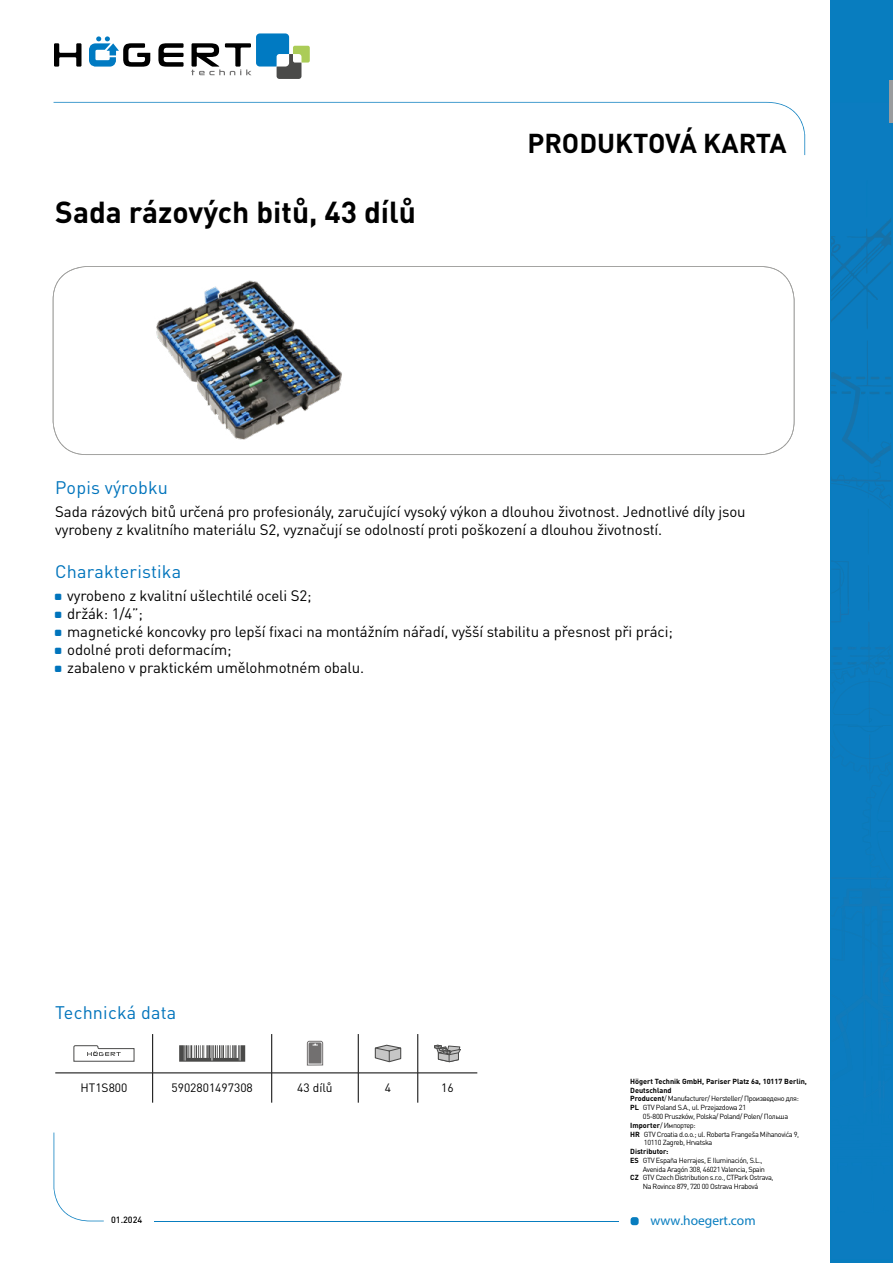
<style>
.page{position:relative;width:893px;height:1263px;background:#fff}
.page>*{position:absolute;margin:0;border:0;box-sizing:border-box;transform-origin:0 0}
.t1{font:700 30px "DIN Pro";color:#000}
.t2{font:700 27px "DIN Pro";color:#000}
.t3{font:18px "DIN Pro";letter-spacing:.01em;color:#0074bc}
.t4{font:15px/18px "DIN Pro";letter-spacing:-.01em;color:#000}
.t5{font:13.5px "Myriad Pro";color:#087dbf}
.t6{font:12px "DIN Pro";color:#000}
.t7{font:500 9px "DIN Pro";color:#000}
.t8{font:7.35px "DIN Pro";letter-spacing:-.05em;color:#000}
.t9{font:700 7.35px "DIN Pro";color:#000}
.s1{font-weight:700}
</style>
<div class="page">
<div style="left:631px;top:1217px;width:8px;height:8px;background:#087dbf;border-radius:3px"></div>
<svg style="left:54px;top:102px;width:751px;height:53px"></svg>
<svg style="left:54px;top:1132px;width:50px;height:89px"></svg>
<hr style="left:154px;top:1220px;width:465px;height:1px;background:#087dbf">
<div style="left:830px;top:0;width:63px;height:1263px;background:#087dbf"></div>
<img style="left:831px;top:273px;width:50px;height:56px">
<img style="left:867px;top:222px;width:24px;height:43px">
<img style="left:831px;top:222px;width:56px;height:42px">
<svg style="left:831px;top:341px;width:60px;height:565px"></svg>
<img style="left:863px;top:906px;width:28px;height:76px">
<img style="left:831px;top:877px;width:60px;height:2px">
<img style="left:848px;top:647px;width:43px;height:3px">
<hr style="left:890px;top:80px;width:3px;height:43px;background:#999c9e">
<svg style="left:53px;top:266px;width:741px;height:189px"></svg>
<svg style="left:54px;top:43px;width:27px;height:24px"></svg>
<svg style="left:158px;top:43px;width:26px;height:24px"></svg>
<svg style="left:89px;top:36px;width:61px;height:31px"></svg>
<svg style="left:191px;top:33px;width:119px;height:46px"></svg>
<hr style="left:152px;top:1034px;width:1px;height:39px;background:#000">
<hr style="left:271px;top:1034px;width:1px;height:39px;background:#000">
<hr style="left:358px;top:1034px;width:1px;height:39px;background:#000">
<hr style="left:418px;top:1034px;width:1px;height:39px;background:#000">
<hr style="left:152px;top:1073px;width:1px;height:30px;background:#000">
<hr style="left:271px;top:1073px;width:1px;height:30px;background:#000">
<hr style="left:358px;top:1073px;width:1px;height:30px;background:#000">
<hr style="left:418px;top:1073px;width:1px;height:30px;background:#000">
<hr style="left:55px;top:1073px;width:98px;height:1px;background:#000">
<hr style="left:153px;top:1073px;width:119px;height:1px;background:#000">
<hr style="left:272px;top:1073px;width:86px;height:1px;background:#000">
<hr style="left:358px;top:1073px;width:60px;height:1px;background:#000">
<hr style="left:418px;top:1073px;width:59px;height:1px;background:#000">
<svg style="left:73px;top:1045px;width:61px;height:17px"></svg>
<svg style="left:179px;top:1045px;width:66px;height:17px"></svg>
<svg style="left:306px;top:1040px;width:18px;height:26px"></svg>
<svg style="left:375px;top:1045px;width:26px;height:17px"></svg>
<svg style="left:434px;top:1045px;width:27px;height:17px"></svg>
<img style="left:141px;top:268px;width:215px;height:183px">
<h1 class="t1" style="left:55px;top:187px;width:362px">Sada rázových bitů, 43 dílů</h1>
<h2 class="t2" style="left:528px;top:121px;width:261px">PRODUKTOVÁ KARTA</h2>
<p class="t3" style="left:55px;top:475px;width:114px">Popis výrobku</p>
<p class="t4" style="left:55px;top:501px;width:692px">Sada rázových bitů určená pro profesionály, zaručující vysoký výkon a dlouhou životnost. Jednotlivé díly jsou vyrobeny z kvalitního materiálu S2, vyznačují se odolností proti poškození a dlouhou životností.</p>
<p class="t3" style="left:55px;top:559px;width:127px">Charakteristika</p>
<p class="t4" style="left:67px;top:585px;width:607px">vyrobeno z kvalitní ušlechtilé oceli S2;<br>držák: 1/4”;<br>magnetické koncovky pro lepší fixaci na montážním nářadí, vyšší stabilitu a přesnost při práci; odolné proti deformacím;<br>zabaleno v praktickém umělohmotném obalu.</p>
<p class="t3" style="left:55px;top:1001px;width:122px">Technická data</p>
<p class="t6" style="left:80px;top:1080px;width:49px">HT1S800</p>
<p class="t6" style="left:171px;top:1080px;width:83px">5902801497308</p>
<p class="t6" style="left:297px;top:1080px;width:37px">43 dílů</p>
<p class="t6" style="left:385px;top:1080px;width:8px">4</p>
<p class="t6" style="left:441px;top:1080px;width:14px">16</p>
<p class="t9" style="left:630px;top:1075px;width:178px">Högert Technik GmbH, Pariser Platz 6a, 10117 Berlin,</p>
<p class="t9" style="left:630px;top:1084px;width:43px">Deutschland</p>
<p class="t8" style="left:630px;top:1094px;width:170px"><span class="s1">Producent</span>/ Manufacturer/ Hersteller/ Произведено для:</p>
<p class="t8" style="left:630px;top:1102px;width:117px"><span class="s1">PL</span> GTV Poland S.A., ul. Przejazdowa 21</p>
<p class="t8" style="left:643px;top:1111px;width:147px">05-800 Pruszków, Polska/ Poland/ Polen/ Польша</p>
<p class="t8" style="left:630px;top:1120px;width:67px"><span class="s1">Importer</span>/ Импортер:</p>
<p class="t8" style="left:630px;top:1129px;width:171px"><span class="s1">HR</span> GTV Croatia d.o.o.; ul. Roberta Frangeša Mihanovića 9,</p>
<p class="t8" style="left:644px;top:1138px;width:70px">10110 Zagreb, Hrvatska</p>
<p class="t9" style="left:630px;top:1145px;width:40px">Distributor:</p>
<p class="t8" style="left:630px;top:1155px;width:134px"><span class="s1">ES</span> GTV España Herrajes, E Iluminación, S.L.,</p>
<p class="t8" style="left:643px;top:1164px;width:124px">Avenida Aragón 308, 46021 Valencia, Spain</p>
<p class="t8" style="left:630px;top:1173px;width:145px"><span class="s1">CZ</span> GTV Czech Distribution s.r.o., CTPark Ostrava,</p>
<p class="t8" style="left:643px;top:1181px;width:117px">Na Rovince 879, 720 00 Ostrava Hrabová</p>
<p class="t7" style="left:111px;top:1213px;width:33px">01.2024</p>
<p class="t5" style="left:651px;top:1212px;width:107px">www.hoegert.com</p>
</div>
